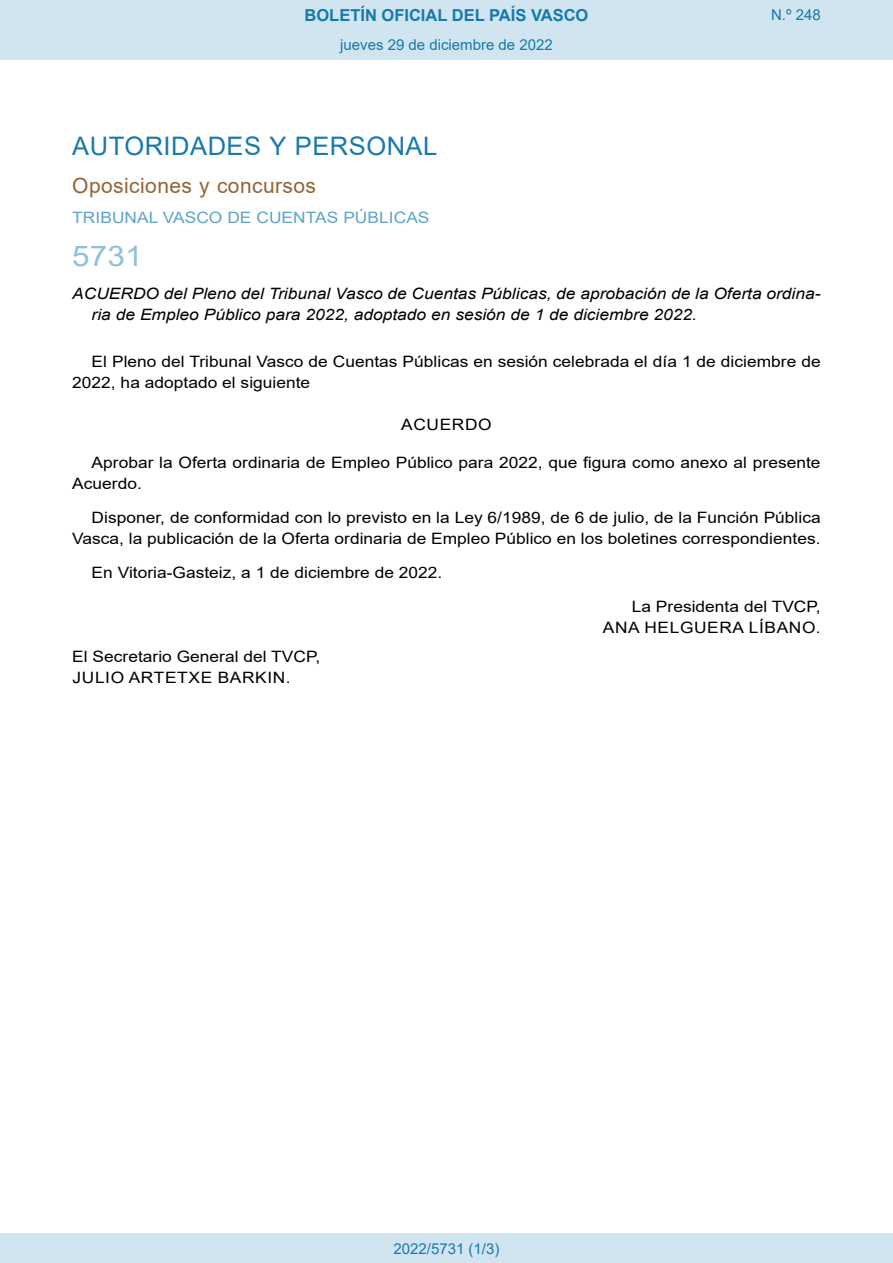
<style>
.page{position:relative;width:893px;height:1263px;background:#fff}
.page>*{position:absolute;margin:0;border:0;box-sizing:border-box;transform-origin:0 0}
.BOPVOrden{font:28.5px "Arial";color:#90c0db;scale:1.11 1}
.BOPVSeccion{font:25.5px "Arial";letter-spacing:.02em;color:#1879ad}
.BOPVSubseccion{font:21px "Arial";letter-spacing:.02em;color:#956338}
.t1{font:700 16.5px "Arial";color:#1879ad}
.BOPVDetalle{font:15.6px/21px "Arial";color:#000;scale:1.11 1}
.BOPVTitulo{font:italic 15.6px/21px "Arial";color:#000;scale:1.11 1}
.BOPVFirmaLugFec{font:15.6px "Arial";color:#000;scale:1.11 1}
.BOPVOrganismo{font:15.6px "Arial";letter-spacing:.005em;color:#5ea4ca;scale:1.11 1}
.BOPVFirmaPuesto{font:15.6px "Arial";color:#000;scale:1.11 1}
.BOPVPuestoLehen2{font:15.6px "Arial";color:#000;scale:1.11 1}
.BOPVFirmaNombre{font:15.6px "Arial";letter-spacing:.035em;color:#000;scale:1.11 1}
.BOPVNombreLehen2{font:15.6px "Arial";letter-spacing:.035em;color:#000;scale:1.11 1}
.BOPVClave{font:15.6px "Arial";letter-spacing:.035em;color:#000;scale:1.11 1}
.Paginacion_Centro{font:15px "Arial";color:#1879ad}
</style>
<div class="page">
<div style="left:0;top:0;width:893px;height:60px;background:#d0e5f0"></div>
<div style="left:0;top:1233px;width:893px;height:30px;background:#d0e5f0"></div>
<p class="t1" style="left:305px;top:3px;width:285px">BOLETÍN OFICIAL DEL PAÍS VASCO</p>
<p class="Paginacion_Centro" style="left:340px;top:35px;width:214px">jueves 29 de diciembre de 2022</p>
<p class="Paginacion_Centro" style="left:771px;top:5px;width:51px">N.º 248</p>
<p class="BOPVSeccion" style="left:72px;top:128px;width:366px">AUTORIDADES Y PERSONAL</p>
<p class="BOPVSubseccion" style="left:72px;top:171px;width:245px">Oposiciones y concursos</p>
<p class="BOPVOrganismo" style="left:72px;top:207px;width:323px">TRIBUNAL VASCO DE CUENTAS PÚBLICAS</p>
<p class="BOPVOrden" style="left:72px;top:236px;width:65px">5731</p>
<p class="BOPVTitulo" style="left:92px;top:284px;width:658px;text-indent:-19px">ACUERDO del Pleno del Tribunal Vasco de Cuentas Públicas, de aprobación de la Oferta ordina&shy;ria de Empleo Público para 2022, adoptado en sesión de 1 de diciembre 2022.</p>
<p class="BOPVDetalle" style="left:72px;top:351px;width:676px;text-indent:19px">El Pleno del Tribunal Vasco de Cuentas Públicas en sesión celebrada el día 1 de diciembre de<br>2022, ha adoptado el siguiente</p>
<p class="BOPVClave" style="left:401px;top:414px;width:83px">ACUERDO</p>
<p class="BOPVDetalle" style="left:72px;top:452px;width:676px;text-indent:19px">Aprobar la Oferta ordinaria de Empleo Público para 2022, que figura como anexo al presente<br>Acuerdo.</p>
<p class="BOPVDetalle" style="left:72px;top:507px;width:676px;text-align:right">Disponer, de conformidad con lo previsto en la Ley 6/1989, de 6 de julio, de la Función Pública<br>Vasca, la publicación de la Oferta ordinaria de Empleo Público en los boletines correspondientes.</p>
<p class="BOPVFirmaLugFec" style="left:92px;top:561px;width:318px">En Vitoria-Gasteiz, a 1 de diciembre de 2022.</p>
<p class="BOPVPuestoLehen2" style="left:632px;top:595px;width:172px">La Presidenta del TVCP,</p>
<p class="BOPVNombreLehen2" style="left:603px;top:616px;width:198px">ANA HELGUERA LÍBANO.</p>
<p class="BOPVFirmaPuesto" style="left:72px;top:646px;width:225px">El Secretario General del TVCP,</p>
<p class="BOPVFirmaNombre" style="left:73px;top:667px;width:198px">JULIO ARTETXE BARKIN.</p>
<p class="Paginacion_Centro" style="left:393px;top:1238px;width:107px">2022/5731 (1/3)</p>
</div>
